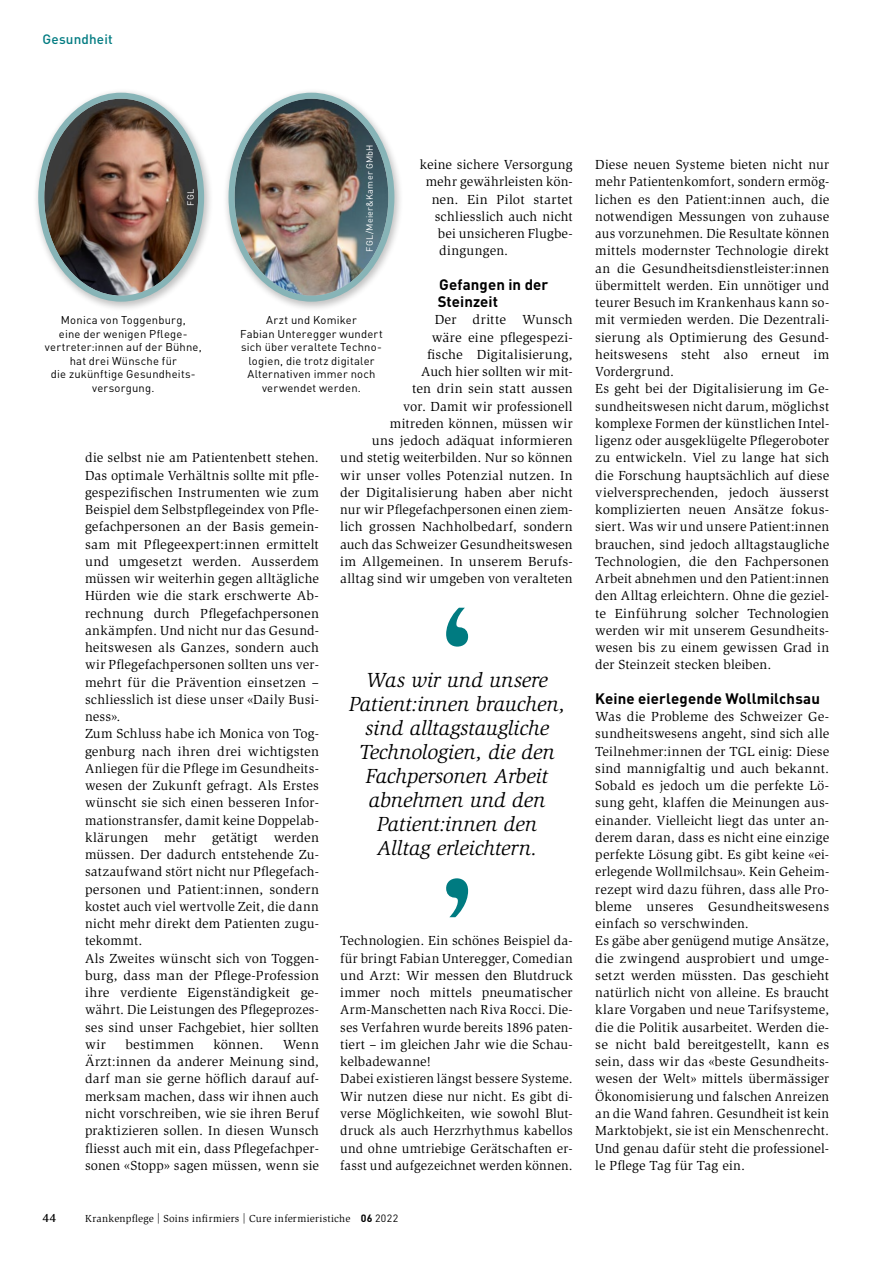
<style>
.page{position:relative;width:893px;height:1263px;background:#fff}
.page>*{position:absolute;margin:0;border:0;box-sizing:border-box;transform-origin:0 0}
.t1{font:italic 21px/24px "Slimbach Std";letter-spacing:-.005em;color:#000;text-align:center}
.t2{font:700 15px/17.2px "DIN Pro";letter-spacing:.005em;color:#000}
.t3{font:13.5px/17.2px "Slimbach Std";letter-spacing:.015em;color:#000}
.t4{font:500 13.5px "DIN Pro";letter-spacing:.01em;color:#007b81}
.t5{font:700 12px "Esta Pro";color:#000}
.t6{font:11.25px/13.5px "DIN Pro";letter-spacing:.02em;color:#000;text-align:center}
.t7{font:10.5px "Slimbach Std";letter-spacing:.025em;color:#000}
.t8{font:9px "DIN Pro";letter-spacing:.025em;color:#fff}
.s1{font-family:"DIN Pro";font-weight:700}
.s2{font-family:"DIN Pro"}
</style>
<div class="page">
<div style="left:32px;top:88px;width:182px;height:224px;background:#000;opacity:.25"></div>
<img style="left:44px;top:99px;width:154px;height:197px">
<div style="left:38px;top:93px;width:166px;height:209px;border:6px solid #87b4b7;border-radius:50%"></div>
<div style="left:223px;top:88px;width:181px;height:224px;background:#000;opacity:.25"></div>
<img style="left:235px;top:99px;width:153px;height:197px">
<div style="left:229px;top:93px;width:165px;height:209px;border:6px solid #87b4b7;border-radius:50%"></div>
<svg style="left:446px;top:608px;width:22px;height:39px"></svg>
<svg style="left:446px;top:878px;width:22px;height:39px"></svg>
<p class="t4" style="left:43px;top:30px;width:72px">Gesundheit</p>
<p class="t8" style="left:364px;top:252px;width:109px;rotate:-90deg">FGL/Meier&amp;Kamer GMbH</p>
<p class="t3" style="left:420px;top:156px;width:155px">keine sichere Versorgung</p>
<p class="t3" style="left:426px;top:173px;width:149px">mehr gewährleisten kön-</p>
<p class="t3" style="left:432px;top:191px;width:143px">nen. Ein Pilot startet</p>
<p class="t3" style="left:435px;top:208px;width:140px">schliesslich auch nicht</p>
<p class="t3" style="left:438px;top:225px;width:137px">bei unsicheren Flugbe-</p>
<p class="t3" style="left:439px;top:242px;width:70px">dingungen.</p>
<p class="t2" style="left:438px;top:275px;width:112px">Gefangen in der<br>Steinzeit</p>
<p class="t3" style="left:340px;top:311px;width:234px;text-align:right">Der dritte Wunsch<br>wäre eine pflegespezi-<br>fische Digitalisierung,<br>Auch hier sollten wir mit-<br>ten drin sein statt aussen<br>vor. Damit wir professionell<br>mitreden können, müssen wir<br>uns jedoch adäquat informieren<br>und stetig weiterbilden. Nur so können wir unser volles Potenzial nutzen. In der Digitalisierung haben aber nicht nur wir Pflegefachpersonen einen ziem&shy;lich grossen Nachholbedarf, sondern auch das Schweizer Gesundheitswesen im Allgemeinen. In unserem Berufs&shy;alltag sind wir umgeben von veralteten</p>
<p class="t8" style="left:185px;top:206px;width:18px;rotate:-90deg">FGL</p>
<p class="t6" style="left:45px;top:313px;width:158px">Monica von Toggenburg,<br>eine der wenigen Pflege&shy;vertreter:innen auf der Bühne, hat drei Wünsche für<br>die zukünftige Gesundheits&shy;versorgung.</p>
<p class="t6" style="left:240px;top:313px;width:144px">Arzt und Komiker<br>Fabian Unteregger wundert sich über veraltete Techno&shy;logien, die trotz digitaler<br>Alternativen immer noch verwendet werden.</p>
<p class="t3" style="left:85px;top:449px;width:235px">die selbst nie am Patientenbett stehen.<br>Das optimale Verhältnis sollte mit pfle&shy;gespezifischen Instrumenten wie zum Beispiel dem Selbstpflegeindex von Pfle&shy;gefachpersonen an der Basis gemein&shy;sam mit Pflegeexpert:innen ermittelt und umgesetzt werden. Ausserdem müssen wir weiterhin gegen alltägliche Hürden wie die stark erschwerte Ab&shy;rechnung durch Pflegefachpersonen ankämpfen. Und nicht nur das Gesund&shy;heitswesen als Ganzes, sondern auch wir Pflegefachpersonen sollten uns ver&shy;mehrt für die Prävention einsetzen – schliesslich ist diese unser «Daily Busi&shy;ness».<br>Zum Schluss habe ich Monica von Tog&shy;genburg nach ihren drei wichtigsten Anliegen für die Pflege im Gesundheits&shy;wesen der Zukunft gefragt. Als Erstes wünscht sie sich einen besseren Infor&shy;mationstransfer, damit keine Doppelab&shy;klärungen mehr getätigt werden müssen. Der dadurch entstehende Zu&shy;satzaufwand stört nicht nur Pflegefach&shy;personen und Patient:innen, sondern kostet auch viel wertvolle Zeit, die dann nicht mehr direkt dem Patienten zugu&shy;tekommt.<br>Als Zweites wünscht sich von Toggen&shy;burg, dass man der Pflege-Profession ihre verdiente Eigenständigkeit ge&shy;währt. Die Leistungen des Pflegeprozes&shy;ses sind unser Fachgebiet, hier sollten wir</p>
<h1 class="t1" style="left:349px;top:668px;width:218px">Was wir und unsere<br>Patient:innen brauchen, sind alltagstaugliche<br>Technologien, die den<br>Fachpersonen Arbeit abnehmen und den<br>Patient:innen den<br>Alltag erleichtern.</h1>
<p class="t3" style="left:340px;top:932px;width:234px">Technologien. Ein schönes Beispiel da&shy;für bringt Fabian Unteregger, Comedian und Arzt: Wir messen den Blutdruck immer noch mittels pneumatischer Arm-Manschetten nach Riva Rocci. Die&shy;ses Verfahren wurde bereits 1896 paten&shy;tiert – im gleichen Jahr wie die Schau&shy;kelbadewanne!<br>Dabei existieren längst bessere Systeme.<br>Wir nutzen diese nur nicht. Es gibt di&shy;verse Möglichkeiten, wie sowohl Blut&shy;druck als auch Herzrhythmus kabellos und ohne umtriebige Gerätschaften er&shy;fasst und aufgezeichnet werden können.</p>
<p class="t3" style="left:125px;top:1036px;width:70px">bestimmen</p>
<p class="t3" style="left:213px;top:1036px;width:52px">können.</p>
<p class="t3" style="left:85px;top:1036px;width:235px;text-align:justify;text-indent:198px">Wenn Ärzt:innen da anderer Meinung sind, darf man sie gerne höflich darauf auf&shy;merksam machen, dass wir ihnen auch nicht vorschreiben, wie sie ihren Beruf praktizieren sollen. In diesen Wunsch fliesst auch mit ein, dass Pflegefachper&shy;sonen «Stopp» sagen müssen, wenn sie</p>
<p class="t5" style="left:43px;top:1209px;width:15px">44</p>
<p class="t7" style="left:85px;top:1212px;width:315px">Krankenpflege | Soins infirmiers | Cure infermieristiche <span class="s1">06</span> <span class="s2">2022</span></p>
<p class="t3" style="left:595px;top:156px;width:235px">Diese neuen Systeme bieten nicht nur mehr Patientenkomfort, sondern ermög&shy;lichen es den Patient:innen auch, die notwendigen Messungen von zuhause aus vorzunehmen. Die Resultate können mittels modernster Technologie direkt an die Gesundheitsdienstleister:innen übermittelt werden. Ein unnötiger und teurer Besuch im Krankenhaus kann so&shy;mit vermieden werden. Die Dezentrali&shy;sierung als Optimierung des Gesund&shy;heitswesens steht also erneut im Vordergrund.<br>Es geht bei der Digitalisierung im Ge&shy;sundheitswesen nicht darum, möglichst komplexe Formen der künstlichen Intel&shy;ligenz oder ausgeklügelte Pflegeroboter zu entwickeln. Viel zu lange hat sich die Forschung hauptsächlich auf diese vielversprechenden, jedoch äusserst komplizierten neuen Ansätze fokus&shy;siert. Was wir und unsere Patient:innen brauchen, sind jedoch alltagstaugliche Technologien, die den Fachpersonen Arbeit abnehmen und den Patient:innen den Alltag erleichtern. Ohne die geziel&shy;te Einführung solcher Technologien werden wir mit unserem Gesundheits&shy;wesen bis zu einem gewissen Grad in der Steinzeit stecken bleiben.</p>
<p class="t2" style="left:595px;top:689px;width:226px">Keine eierlegende Wollmilchsau</p>
<p class="t3" style="left:595px;top:708px;width:235px">Was die Probleme des Schweizer Ge&shy;sundheitswesens angeht, sind sich alle Teilnehmer:innen der TGL einig: Diese sind mannigfaltig und auch bekannt.<br>Sobald es jedoch um die perfekte Lö&shy;sung geht, klaffen die Meinungen aus&shy;einander. Vielleicht liegt das unter an&shy;derem daran, dass es nicht eine einzige perfekte Lösung gibt. Es gibt keine «ei&shy;erlegende Wollmilchsau». Kein Geheim&shy;rezept wird dazu führen, dass alle Pro&shy;bleme unseres Gesundheitswesens einfach so verschwinden.<br>Es gäbe aber genügend mutige Ansätze, die zwingend ausprobiert und umge&shy;setzt werden müssten. Das geschieht natürlich nicht von alleine. Es braucht klare Vorgaben und neue Tarifsysteme, die die Politik ausarbeitet. Werden die&shy;se nicht bald bereitgestellt, kann es sein, dass wir das «beste Gesundheits&shy;wesen der Welt» mittels übermässiger Ökonomisierung und falschen Anreizen an die Wand fahren. Gesundheit ist kein Marktobjekt, sie ist ein Menschenrecht.<br>Und genau dafür steht die professionel&shy;le Pflege Tag für Tag ein.</p>
</div>
